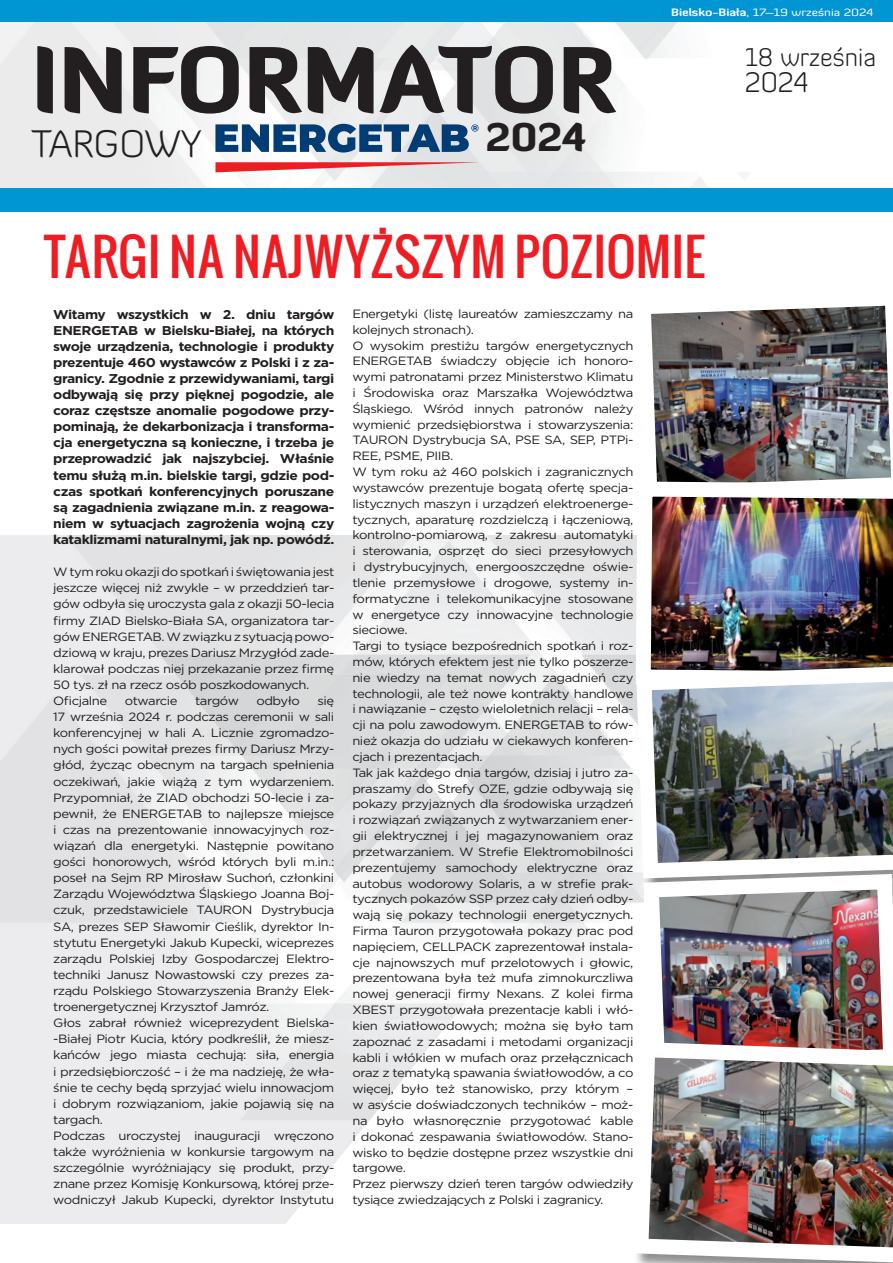
<style>
.page{position:relative;width:893px;height:1263px;background:#fff}
.page>*{position:absolute;margin:0;border:0;box-sizing:border-box;transform-origin:0 0}
.t1{font:900 90px "Diavlo";color:#231f20}
.t2{font:49.5px "Oswald";color:#ee1d23}
.t3{font:300 38.4px "Diavlo";color:#231f20}
.t4{font:900 38.4px "Diavlo";color:#231f20}
.t5{font:300 28.35px "Diavlo";color:#231f20}
.t6{font:300 25.5px "Diavlo";color:#231f20}
.t7{font:700 12.75px/16px "Gotham";letter-spacing:-.035em;color:#231f20;text-align:justify;scale:1.09 1}
.t8{font:12px/15.8px "Gotham";letter-spacing:-.035em;color:#231f20;scale:1.09 1}
.t9{font:10.5px "Diavlo";color:#fff;scale:1.2 1}
.s1{font-weight:700}
</style>
<div class="page">
<img style="left:0;top:21px;width:888px;height:167px">
<div style="left:0;top:0;width:893px;height:21px;background:#0096d3"></div>
<div style="left:0;top:188px;width:893px;height:24px;background:#0096d3"></div>
<svg style="left:215px;top:162px;width:264px;height:10px;background:#ec8286"></svg>
<svg style="left:215px;top:124px;width:264px;height:29px;background:#5a7fa3"></svg>
<img style="left:651px;top:305px;width:240px;height:169px">
<img style="left:628px;top:474px;width:265px;height:183px">
<img style="left:628px;top:657px;width:265px;height:229px">
<img style="left:636px;top:866px;width:257px;height:168px">
<img style="left:636px;top:1034px;width:257px;height:229px">
<h1 class="t1" style="left:32px;top:21px;width:586px">INFORMATOR</h1>
<h3 class="t3" style="left:32px;top:120px;width:171px">TARGOWY</h3>
<h3 class="t4" style="left:486px;top:112px;width:102px">2024</h3>
<p class="t9" style="left:671px;top:6px;width:170px"><span class="s1">Bielsko-Biała</span>, 17–19 września 2024</p>
<h3 class="t6" style="left:745px;top:42px;width:133px">18 września</h3>
<h3 class="t5" style="left:745px;top:64px;width:65px">2024</h3>
<h2 class="t2" style="left:43px;top:219px;width:665px">TARGI NA NAJWYŻSZYM POZIOMIE</h2>
<p class="t7" style="left:53px;top:306px;width:259px">Witamy wszystkich w 2. dniu targów ENERGETAB w Bielsku-Białej, na których swoje urządzenia, technologie i produkty prezentuje 460 wystawców z Polski i z za&shy;granicy. Zgodnie z przewidywaniami, targi odbywają się przy pięknej pogodzie, ale coraz częstsze anomalie pogodowe przy&shy;pominają, że dekarbonizacja i transforma&shy;cja energetyczna są konieczne, i trzeba je przeprowadzić jak najszybciej. Właśnie temu służą m.in. bielskie targi, gdzie pod&shy;czas spotkań konferencyjnych poruszane są zagadnienia związane m.in. z reagowa&shy;niem w sytuacjach zagrożenia wojną czy kataklizmami naturalnymi, jak np. powódź.</p>
<p class="t8" style="left:53px;top:564px;width:259px">W tym roku okazji do spotkań i świętowania jest jeszcze więcej niż zwykle – w przeddzień tar&shy;gów odbyła się uroczysta gala z okazji 50-lecia firmy ZIAD Bielsko-Biała SA, organizatora tar&shy;gów ENERGETAB. W związku z sytuacją powo&shy;dziową w kraju, prezes Dariusz Mrzygłód zade&shy;klarował podczas niej przekazanie przez firmę 50 tys. zł na rzecz osób poszkodowanych.<br>Oficjalne</p>
<p class="t8" style="left:125px;top:693px;width:50px">otwarcie</p>
<p class="t8" style="left:195px;top:693px;width:42px">targów</p>
<p class="t8" style="left:256px;top:693px;width:42px">odbyło</p>
<p class="t8" style="left:53px;top:692px;width:259px;text-indent:264px">się 17 września 2024 r. podczas ceremonii w sali konferencyjnej w hali A. Licznie zgromadzo&shy;nych gości powitał prezes firmy Dariusz Mrzy&shy;głód, życząc obecnym na targach spełnienia oczekiwań, jakie wiążą z tym wydarzeniem.<br>Przypomniał, że ZIAD obchodzi 50-lecie i za&shy;pewnił, że ENERGETAB to najlepsze miejsce i czas na prezentowanie innowacyjnych roz&shy;wiązań dla energetyki. Następnie powitano gości honorowych, wśród których byli m.in.: poseł na Sejm RP Mirosław Suchoń, członkini Zarządu Województwa Śląskiego Joanna Boj&shy;czuk, przedstawiciele TAURON Dystrybucja SA, prezes SEP Sławomir Cieślik, dyrektor In&shy;stytutu Energetyki Jakub Kupecki, wiceprezes zarządu Polskiej Izby Gospodarczej Elektro&shy;techniki Janusz Nowastowski czy prezes za&shy;rządu Polskiego Stowarzyszenia Branży Elek&shy;troenergetycznej Krzysztof Jamróz.<br>Głos zabrał również wiceprezydent Bielska--Białej Piotr Kucia, który podkreślił, że miesz&shy;kańców jego miasta cechują: siła, energia i przedsiębiorczość – i że ma nadzieję, że wła&shy;śnie te cechy będą sprzyjać wielu innowacjom i dobrym rozwiązaniom, jakie pojawią się na targach.<br>Podczas uroczystej inauguracji wręczono także wyróżnienia w konkursie targowym na szczególnie wyróżniający się produkt, przy&shy;znane przez Komisję Konkursową, której prze&shy;wodniczył Jakub Kupecki, dyrektor Instytutu</p>
<p class="t8" style="left:352px;top:305px;width:259px">Energetyki (listę laureatów zamieszczamy na kolejnych stronach).<br>O wysokim prestiżu targów energetycznych ENERGETAB świadczy objęcie ich honoro&shy;wymi patronatami przez Ministerstwo Klimatu i Środowiska oraz Marszałka Województwa Śląskiego. Wśród innych patronów należy wymienić przedsiębiorstwa i stowarzyszenia:<br>TAURON Dystrybucja SA, PSE SA, SEP, PTPi-REE, PSME, PIIB.<br>W tym roku aż 460 polskich i zagranicznych wystawców prezentuje bogatą ofertę specja&shy;listycznych maszyn i urządzeń elektroenerge&shy;tycznych, aparaturę rozdzielczą i łączeniową, kontrolno-pomiarową, z zakresu automatyki i sterowania, osprzęt do sieci przesyłowych i dystrybucyjnych, energooszczędne oświe&shy;tlenie przemysłowe i drogowe, systemy in&shy;formatyczne i telekomunikacyjne stosowane w energetyce czy innowacyjne technologie sieciowe.<br>Targi to tysiące bezpośrednich spotkań i roz&shy;mów, których efektem jest nie tylko poszerze&shy;nie wiedzy na temat nowych zagadnień czy technologii, ale też nowe kontrakty handlowe i nawiązanie – często wieloletnich relacji – rela&shy;cji na polu zawodowym. ENERGETAB to rów&shy;nież okazja do udziału w ciekawych konferen&shy;cjach i prezentacjach.<br>Tak jak każdego dnia targów, dzisiaj i jutro za&shy;praszamy do Strefy OZE, gdzie odbywają się pokazy przyjaznych dla środowiska urządzeń i rozwiązań związanych z wytwarzaniem ener&shy;gii elektrycznej i jej magazynowaniem oraz przetwarzaniem. W Strefie Elektromobilności prezentujemy samochody elektryczne oraz autobus wodorowy Solaris, a w strefie prak&shy;tycznych pokazów SSP przez cały dzień odby&shy;wają się pokazy technologii energetycznych.<br>Firma Tauron przygotowała pokazy prac pod napięciem, CELLPACK zaprezentował instala&shy;cje najnowszych muf przelotowych i głowic, prezentowana była też mufa zimnokurczliwa nowej generacji firmy Nexans. Z kolei firma XBEST przygotowała prezentacje kabli i włó&shy;kien światłowodowych; można się było tam zapoznać z zasadami i metodami organizacji kabli i włókien w mufach oraz przełącznicach oraz z tematyką spawania światłowodów, a co więcej, było też stanowisko, przy którym – w asyście doświadczonych techników – moż&shy;na było własnoręcznie przygotować kable i dokonać zespawania światłowodów. Stano&shy;wisko to będzie dostępne przez wszystkie dni targowe.<br>Przez pierwszy dzień teren targów odwiedziły tysiące zwiedzających z Polski i zagranicy.</p>
</div>
